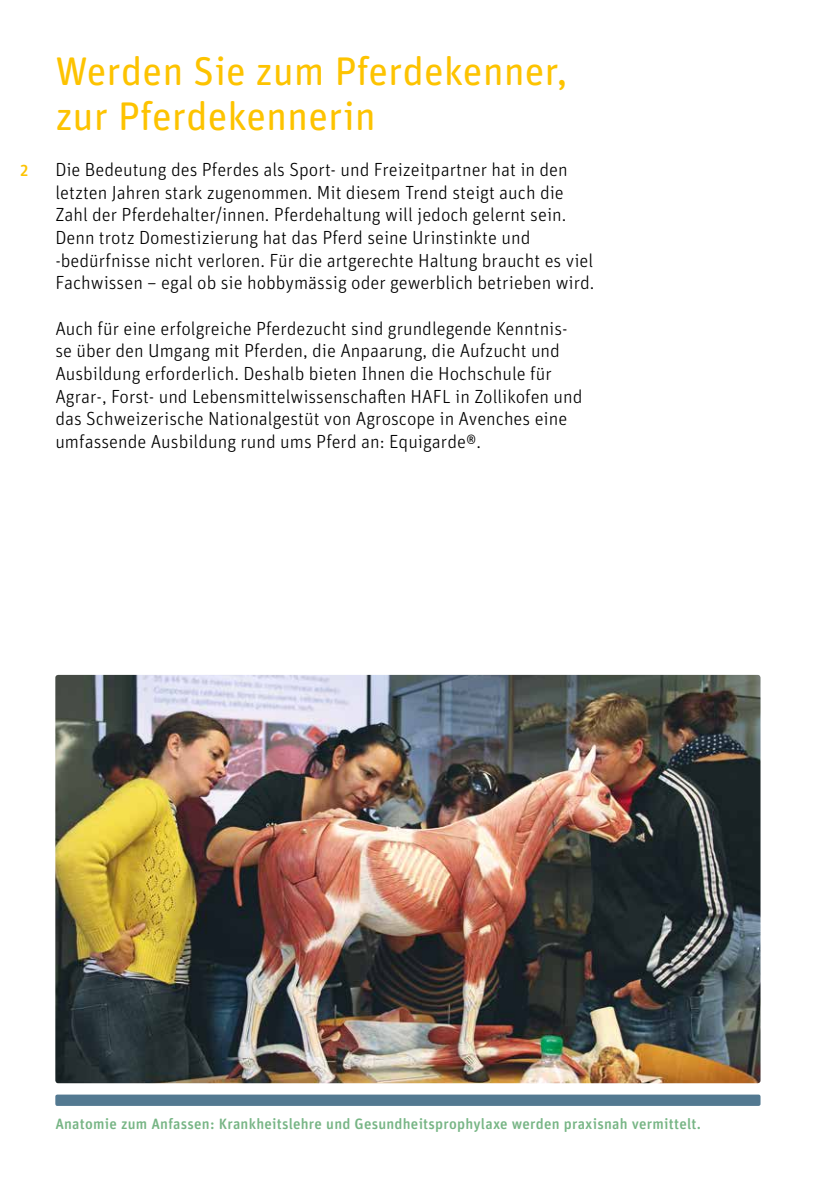
<style>
.page{position:relative;width:840px;height:1191px;background:#fff}
.page>*{position:absolute;margin:0;border:0;box-sizing:border-box;transform-origin:0 0}
.t1{font:40px/45.4px "Unit Rounded Pro";color:#fdc300}
.t2{font:300 19px/22.6px "Unit Rounded Pro";color:#000}
.t3{font:500 16px "Unit Rounded Pro";color:#fdc300}
.t4{font:500 15px "Unit Rounded Pro";letter-spacing:.015em;color:#77b585}
</style>
<div class="page">
<div style="left:55px;top:1094px;width:705px;height:12px;background:#537991;border-radius:2px"></div>
<img style="left:55px;top:675px;width:705px;height:408px">
<p class="t3" style="left:20px;top:159px;width:10px">2</p>
<h1 class="t1" style="left:55px;top:47px;width:513px">Werden Sie zum Pferdekenner, zur Pferdekennerin</h1>
<p class="t2" style="left:55px;top:157px;width:540px">Die Bedeutung des Pferdes als Sport- und Freizeitpartner hat in den letzten Jahren stark zugenommen. Mit diesem Trend steigt auch die Zahl der Pferdehalter/innen. Pferdehaltung will jedoch gelernt sein.<br>Denn trotz Domestizierung hat das Pferd seine Urinstinkte und -bedürfnisse nicht verloren. Für die artgerechte Haltung braucht es viel Fachwissen – egal ob sie hobbymässig oder gewerblich betrieben wird.</p>
<p class="t2" style="left:55px;top:316px;width:528px">Auch für eine erfolgreiche Pferdezucht sind grundlegende Kenntnis&shy;se über den Umgang mit Pferden, die Anpaarung, die Aufzucht und Ausbildung erforderlich. Deshalb bieten Ihnen die Hochschule für Agrar-, Forst- und Lebensmittelwissenschaften HAFL in Zollikofen und das Schweizerische Nationalgestüt von Agroscope in Avenches eine umfassende Ausbildung rund ums Pferd an: Equigarde®.</p>
<p class="t4" style="left:55px;top:1112px;width:647px">Anatomie zum Anfassen: Krankheitslehre und Gesundheitsprophylaxe werden praxisnah vermittelt.</p>
</div>
